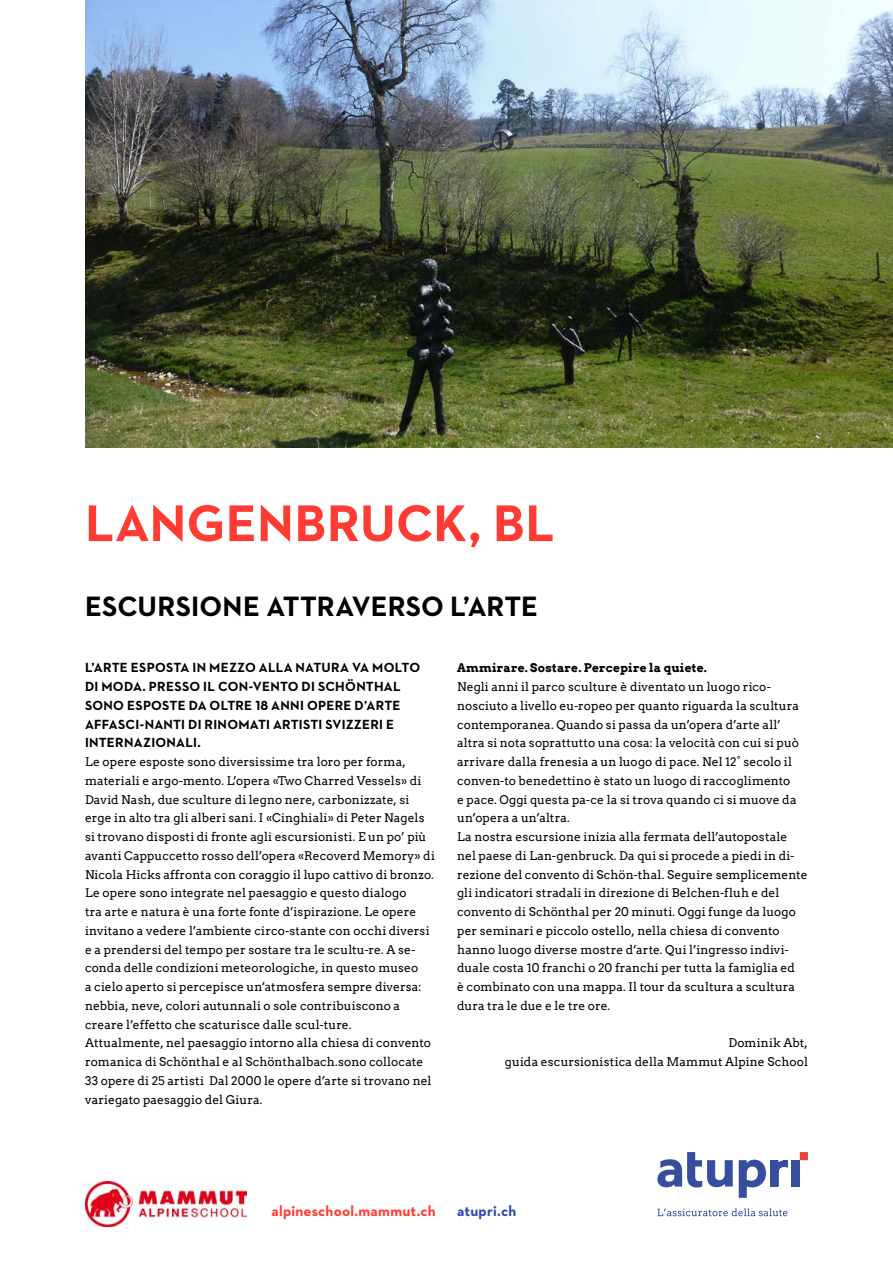
<style>
.page{position:relative;width:893px;height:1263px;background:#fff}
.page>*{position:absolute;margin:0;border:0;box-sizing:border-box;transform-origin:0 0}
.t1{font:700 52.5px "Neutraface 2 Text";letter-spacing:.005em;color:#ff3c34}
.t2{font:700 28.5px "Neutraface 2 Text";letter-spacing:.005em;color:#000}
.t3{font:700 15px "Neutraface 2 Text";letter-spacing:.015em;color:#ff3c34}
.t4{font:700 15px "Neutraface 2 Text";letter-spacing:.01em;color:#324ab5}
.t5{font:700 13.5px/18.8px "Neutraface 2 Text";letter-spacing:.015em;color:#000}
.t6{font:12px/18.8px "Arvo";letter-spacing:.005em;color:#000}
.t7{font:700 12px "Arvo";letter-spacing:.015em;color:#000}
</style>
<div class="page">
<svg style="left:800px;top:1152px;width:8px;height:8px"></svg>
<svg style="left:657px;top:1152px;width:76px;height:35px"></svg>
<svg style="left:739px;top:1160px;width:49px;height:38px"></svg>
<div style="left:792px;top:1160px;width:8px;height:26px;background:#364e9d"></div>
<svg style="left:658px;top:1208px;width:129px;height:8px"></svg>
<img style="left:85px;top:1181px;width:162px;height:45px">
<img style="left:85px;top:0;width:808px;height:447px">
<h1 class="t1" style="left:85px;top:490px;width:471px">LANGENBRUCK, BL</h1>
<h2 class="t2" style="left:85px;top:588px;width:454px">ESCURSIONE ATTRAVERSO L’ARTE</h2>
<p class="t5" style="left:85px;top:658px;width:337px">L’ARTE ESPOSTA IN MEZZO ALLA NATURA VA MOLTO DI MODA. PRESSO IL CON-VENTO DI SCHÖNTHAL SONO ESPOSTE DA OLTRE 18 ANNI OPERE D’ARTE AFFASCI-NANTI DI RINOMATI ARTISTI SVIZZERI E INTERNAZIONALI.</p>
<p class="t6" style="left:85px;top:752px;width:351px">Le opere esposte sono diversissime tra loro per forma, materiali e argo-mento. L’opera «Two Charred Vessels» di David Nash, due sculture di legno nere, carbonizzate, si erge in alto tra gli alberi sani. I «Cinghiali» di Peter Nagels si trovano disposti di fronte agli escursionisti. E un po’ più avanti Cappuccetto rosso dell’opera «Recoverd Memory» di Nicola Hicks affronta con coraggio il lupo cattivo di bronzo.<br>Le opere sono integrate nel paesaggio e questo dialogo<br>tra arte e natura è una forte fonte d’ispirazione. Le opere invitano a vedere l’ambiente circo-stante con occhi diversi e a prendersi del tempo per sostare tra le scultu-re. A se&shy;conda delle condizioni meteorologiche, in questo museo<br>a cielo aperto si percepisce un’atmosfera sempre diversa: nebbia, neve, colori autunnali o sole contribuiscono a creare l’effetto che scaturisce dalle scul-ture.<br>Attualmente, nel paesaggio intorno alla chiesa di convento romanica di Schönthal e al Schönthalbach.sono collocate 33 opere di 25 artisti Dal 2000 le opere d’arte si trovano nel variegato paesaggio del Giura.</p>
<p class="t7" style="left:457px;top:660px;width:251px">Ammirare. Sostare. Percepire la quiete.</p>
<p class="t6" style="left:457px;top:677px;width:352px">Negli anni il parco sculture è diventato un luogo rico&shy;nosciuto a livello eu-ropeo per quanto riguarda la scultura contemporanea. Quando si passa da un’opera d’arte all’ altra si nota soprattutto una cosa: la velocità con cui si può arrivare dalla frenesia a un luogo di pace. Nel 12° secolo il conven-to benedettino è stato un luogo di raccoglimento<br>e pace. Oggi questa pa-ce la si trova quando ci si muove da un’opera a un’altra.<br>La nostra escursione inizia alla fermata dell’autopostale nel paese di Lan-genbruck. Da qui si procede a piedi in di&shy;rezione del convento di Schön-thal. Seguire semplicemente gli indicatori stradali in direzione di Belchen-fluh e del convento di Schönthal per 20 minuti. Oggi funge da luogo per seminari e piccolo ostello, nella chiesa di convento hanno luogo diverse mostre d’arte. Qui l’ingresso indivi&shy;duale costa 10 franchi o 20 franchi per tutta la famiglia ed<br>è combinato con una mappa. Il tour da scultura a scultura dura tra le due e le tre ore.</p>
<p class="t6" style="left:505px;top:1034px;width:304px;text-align:right">Dominik Abt,<br>guida escursionistica della Mammut Alpine School</p>
<p class="t3" style="left:271px;top:1201px;width:166px">alpineschool.mammut.ch</p>
<p class="t4" style="left:457px;top:1201px;width:61px">atupri.ch</p>
</div>
